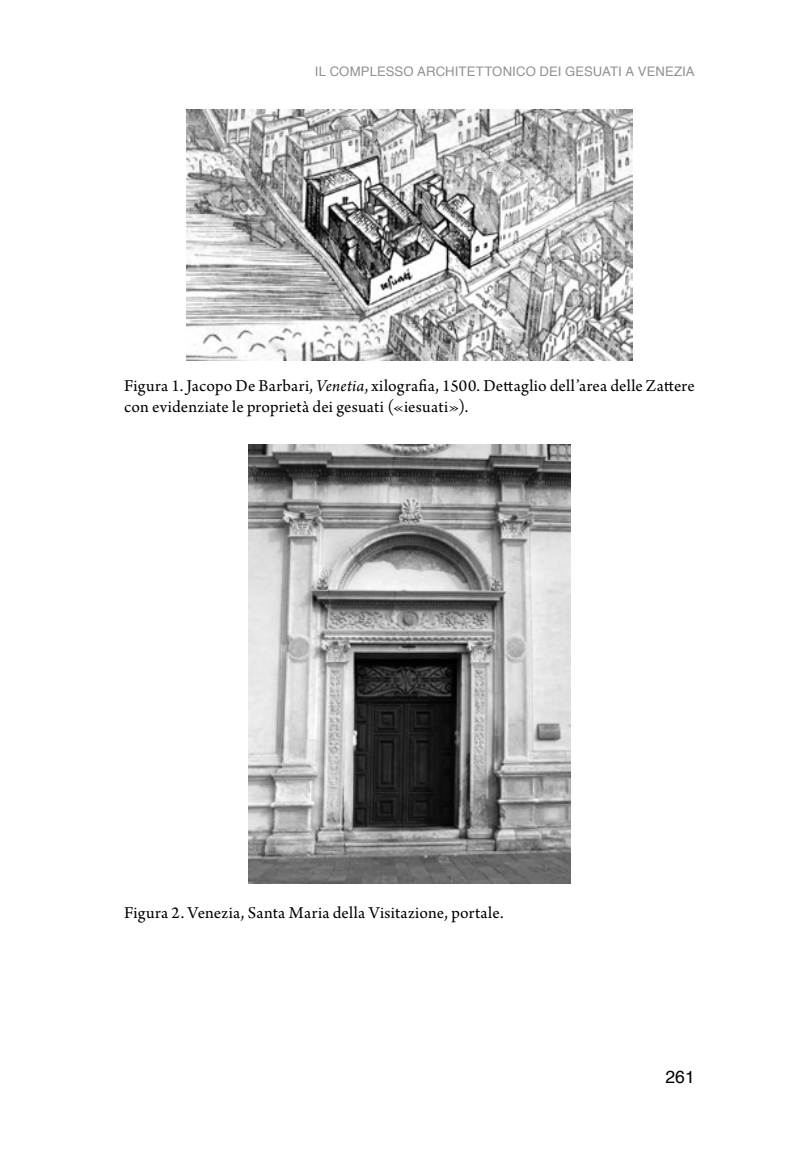
<style>
.page{position:relative;width:794px;height:1166px;background:#fff}
.page>*{position:absolute;margin:0;border:0;box-sizing:border-box;transform-origin:0 0}
.t1{font:17.5px/21px "Arno Pro";letter-spacing:.015em;color:#000}
.t2{font:17.5px "Helvetica";color:#000}
.t3{font:13.12px "Helvetica";letter-spacing:.005em;color:#919191}
.s1{font-style:italic}
</style>
<div class="page">
<img style="left:186px;top:109px;width:446px;height:251px">
<img style="left:248px;top:444px;width:322px;height:440px">
<p class="t3" style="left:315px;top:61px;width:381px">IL COMPLESSO ARCHITETTONICO DEI GESUATI A VENEZIA</p>
<p class="t1" style="left:124px;top:376px;width:572px">Figura 1. Jacopo De Barbari, <span class="s1">Venetia</span>, xilografia, 1500. Dettaglio dell’area delle Zattere con evidenziate le proprietà dei gesuati («iesuati»).</p>
<p class="t1" style="left:124px;top:903px;width:381px">Figura 2. Venezia, Santa Maria della Visitazione, portale.</p>
<p class="t2" style="left:665px;top:1063px;width:31px">261</p>
</div>
